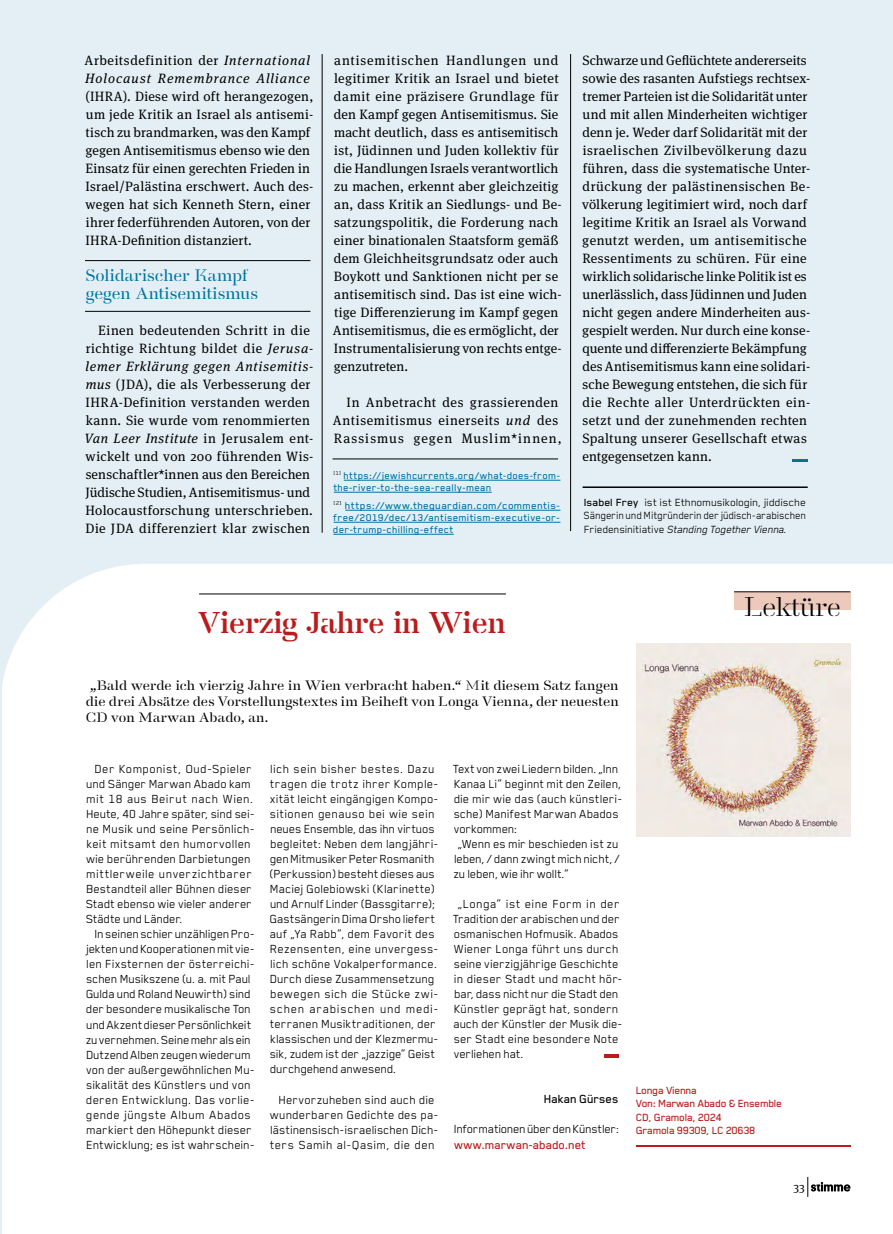
<style>
.page{position:relative;width:893px;height:1234px;background:#fff}
.page>*{position:absolute;margin:0;border:0;box-sizing:border-box;transform-origin:0 0}
.t1{font:700 30px "A Danmark";letter-spacing:-.01em;color:#b81d1c}
.t2{font:27px "A Danmark";color:#000}
.t3{font:500 16.5px/18px "A Danmark";letter-spacing:.01em;color:#0073a3}
.t4{font:13.5px/18px "Meta Serif Pro";letter-spacing:.02em;color:#000}
.t5{font:13.5px/15px "Blender Pro";color:#000}
.t6{font:500 13.5px/15.9px "A Danmark";letter-spacing:.015em;color:#000;text-align:justify}
.t7{font:13.5px/18px "Meta Serif Pro";letter-spacing:.05em;color:#000}
.t8{font:italic 13.5px/18px "Meta Serif Pro";letter-spacing:.07em;color:#000}
.t9{font:13.5px "Blender Pro";letter-spacing:-.02em;color:#000}
.t10{font:500 13.5px "Blender Pro";letter-spacing:-.005em;color:#b81d1c}
.t11{font:500 13.5px "Blender Pro";letter-spacing:-.01em;color:#000}
.t12{font:12px/13.5px "Blender Pro";letter-spacing:-.01em;color:#000;text-align:justify}
.t13{font:500 12px/13.5px "Blender Pro";letter-spacing:-.025em;color:#b81d1c}
.t14{font:12px "Meta Serif Pro";color:#000}
.t15{font:500 11.25px/12px "Blender Pro";letter-spacing:.025em;color:#0073a3;text-align:justify;scale:1.04 1}
.t16{font:500 11.25px/12px "Blender Pro";letter-spacing:.025em;color:#0073a3}
.s1{font-style:normal}
.s2{font-style:italic}
.s3{font-weight:500}
.s4{font-weight:400}
</style>
<div class="page">
<div style="left:0;top:0;width:893px;height:1191px;background:#e4eff5"></div>
<div style="left:1px;top:564px;width:892px;height:669px;background:#fff"></div>
<hr style="left:0;top:0;width:1px;height:1233px;background:#e4eff5">
<svg style="left:807px;top:1176px;width:43px;height:20px"></svg>
<div style="left:734px;top:592px;width:116px;height:17px;background:#edc9bb"></div>
<hr style="left:734px;top:591px;width:116px;height:1px;background:#000">
<hr style="left:605px;top:1054px;width:14px;height:3px;background:#b81d1c">
<hr style="left:636px;top:1145px;width:214px;height:1px;background:#b81d1c">
<img style="left:636px;top:643px;width:214px;height:193px">
<hr style="left:199px;top:593px;width:307px;height:1px;background:#000">
<hr style="left:570px;top:54px;width:1px;height:477px;background:#000">
<hr style="left:322px;top:54px;width:1px;height:478px;background:#000">
<hr style="left:583px;top:486px;width:225px;height:2px;background:#000">
<svg style="left:793px;top:459px;width:15px;height:2px"></svg>
<hr style="left:333px;top:458px;width:225px;height:1px;background:#000">
<hr style="left:344px;top:480px;width:216px;height:1px;background:#0073a3">
<hr style="left:334px;top:492px;width:158px;height:1px;background:#0073a3">
<hr style="left:345px;top:510px;width:215px;height:1px;background:#0073a3">
<hr style="left:334px;top:522px;width:226px;height:1px;background:#0073a3">
<hr style="left:333px;top:534px;width:121px;height:1px;background:#0073a3">
<hr style="left:85px;top:311px;width:225px;height:1px;background:#000">
<hr style="left:85px;top:260px;width:225px;height:1px;background:#000">
<p class="t8" style="left:84px;top:50px;width:227px"><span class="s1">Arbeitsdefinition der</span> International<br>Holocaust Remembrance Alliance</p>
<p class="t4" style="left:85px;top:86px;width:230px">(IHRA). Diese wird oft herangezogen, um jede Kritik an Israel als antisemi&shy;tisch zu brandmarken, was den Kampf gegen Antisemitismus ebenso wie den Einsatz für einen gerechten Frieden in Israel/Palästina erschwert. Auch des&shy;wegen hat sich Kenneth Stern, einer ihrer federführenden Autoren, von der IHRA-Definition distanziert.</p>
<p class="t3" style="left:85px;top:266px;width:174px">Solidarischer Kampf gegen Antisemitismus</p>
<p class="t4" style="left:85px;top:320px;width:230px;text-indent:14px">Einen bedeutenden Schritt in die richtige Richtung bildet die <span class="s2">Jerusa&shy;lemer Erklärung gegen Antisemitis&shy;mus</span> (JDA), die als Verbesserung der IHRA-Definition verstanden werden kann. Sie wurde vom renommierten <span class="s2">Van Leer Institute</span> in Jerusalem ent&shy;wickelt und von 200 führenden Wis&shy;senschaftler*innen aus den Bereichen Jüdische Studien, Antisemitismus- und Holocaustforschung unterschrieben.<br>Die JDA differenziert klar zwischen</p>
<p class="t4" style="left:333px;top:50px;width:230px">antisemitischen Handlungen und legitimer Kritik an Israel und bietet damit eine präzisere Grundlage für den Kampf gegen Antisemitismus. Sie macht deutlich, dass es antisemitisch ist, Jüdinnen und Juden kollektiv für die Handlungen Israels verantwortlich zu machen, erkennt aber gleichzeitig an, dass Kritik an Siedlungs- und Be&shy;satzungspolitik, die Forderung nach einer binationalen Staatsform gemäß dem Gleichheitsgrundsatz oder auch Boykott und Sanktionen nicht per se antisemitisch sind. Das ist eine wich&shy;tige Differenzierung im Kampf gegen Antisemitismus, die es ermöglicht, der Instrumentalisierung von rechts entge&shy;genzutreten.</p>
<p class="t7" style="left:333px;top:392px;width:230px;text-indent:14px">In Anbetracht des grassierenden<br>Antisemitismus einerseits <span class="s2">und</span> des<br>Rassismus gegen Muslim*innen,</p>
<p class="t16" style="left:334px;top:469px;width:228px"><sup>[1]</sup> https://jewishcurrents.org/what-does-from&shy;the-river-to-the-sea-really-mean</p>
<p class="t15" style="left:333px;top:499px;width:220px"><sup>[2]</sup> https://www.theguardian.com/commentis&shy;free/2019/dec/13/antisemitism-executive-or&shy;der-trump-chilling-effect</p>
<p class="t4" style="left:582px;top:50px;width:230px">Schwarze und Geflüchtete andererseits sowie des rasanten Aufstiegs rechtsex&shy;tremer Parteien ist die Solidarität unter und mit allen Minderheiten wichtiger denn je. Weder darf Solidarität mit der israelischen Zivilbevölkerung dazu führen, dass die systematische Unter&shy;drückung der palästinensischen Be&shy;völkerung legitimiert wird, noch darf legitime Kritik an Israel als Vorwand genutzt werden, um antisemitische Ressentiments zu schüren. Für eine wirklich solidarische linke Politik ist es unerlässlich, dass Jüdinnen und Juden nicht gegen andere Minderheiten aus&shy;gespielt werden. Nur durch eine konse&shy;quente und differenzierte Bekämpfung des Antisemitismus kann eine solidari&shy;sche Bewegung entstehen, die sich für die Rechte aller Unterdrückten ein&shy;setzt und der zunehmenden rechten Spaltung unserer Gesellschaft etwas entgegensetzen kann.</p>
<p class="t12" style="left:584px;top:495px;width:224px"><span class="s3">Isabel Frey</span> ist ist Ethnomusikologin, jiddische Sängerin und Mitgründerin der jüdisch-arabischen Friedensinitiative <span class="s2">Standing Together Vienna</span>.</p>
<h1 class="t1" style="left:198px;top:605px;width:309px">Vierzig Jahre in Wien</h1>
<h2 class="t2" style="left:744px;top:591px;width:99px">Lektüre</h2>
<p class="t6" style="left:86px;top:677px;width:534px">„Bald werde ich vierzig Jahre in Wien verbracht haben.“ <span class="s4">M</span>it diesem Satz fangen die drei Absätze des Vorstellungstextes im Beiheft von Longa Vienna, der neuesten CD von Marwan Abado, an.</p>
<p class="t5" style="left:86px;top:761px;width:170px;text-indent:9px">Der Komponist, Oud-Spieler und Sänger Marwan Abado kam mit 18 aus Beirut nach Wien.<br>Heute, 40 Jahre später, sind sei&shy;ne Musik und seine Persönlich&shy;keit mitsamt den humorvollen wie berührenden Darbietungen mittlerweile unverzichtbarer<br>Bestandteil aller Bühnen dieser<br>Stadt ebenso wie vieler anderer<br>Städte und Länder.</p>
<p class="t5" style="left:86px;top:926px;width:170px;text-indent:9px">In seinen schier unzähligen Pro&shy;jekten und Kooperationen mit vie&shy;len Fixsternen der österreichi&shy;schen Musikszene (u. a. mit Paul<br>Gulda und Roland Neuwirth) sind der besondere musikalische Ton und Akzent dieser Persönlichkeit zu vernehmen. Seine mehr als ein<br>Dutzend Alben zeugen wiederum von der außergewöhnlichen Mu&shy;sikalität des Künstlers und von deren Entwicklung. Das vorlie&shy;gende jüngste Album Abados markiert den Höhepunkt dieser<br>Entwicklung; es ist wahrschein-</p>
<p class="t5" style="left:270px;top:761px;width:171px">lich sein bisher bestes. Dazu tragen die trotz ihrer Komple&shy;xität leicht eingängigen Kompo&shy;sitionen genauso bei wie sein neues Ensemble, das ihn virtuos begleitet: Neben dem langjähri&shy;gen Mitmusiker Peter Rosmanith (Perkussion) besteht dieses aus<br>Maciej Golebiowski (Klarinette) und Arnulf Linder (Bassgitarre);<br>Gastsängerin Dima Orsho liefert auf „Ya Rabb“, dem Favorit des<br>Rezensenten, eine unvergess&shy;lich schöne Vokalperformance.<br>Durch diese Zusammensetzung bewegen sich die Stücke zwi&shy;schen arabischen und medi&shy;terranen Musiktraditionen, der klassischen und der Klezmermu&shy;sik, zudem ist der „jazzige“ Geist durchgehend anwesend.</p>
<p class="t5" style="left:270px;top:1091px;width:170px;text-align:center">Hervorzuheben sind auch die wunderbaren Gedichte des pa&shy;lästinensisch-israelischen Dich&shy;ters Samih al-Qasim, die den</p>
<p class="t5" style="left:453px;top:761px;width:171px">Text von zwei Liedern bilden. „Inn<br>Kanaa Li“ beginnt mit den Zeilen, die mir wie das (auch künstleri&shy;sche) Manifest Marwan Abados vorkommen:<br>„Wenn es mir beschieden ist zu leben, / dann zwingt mich nicht, / zu leben, wie ihr wollt.“</p>
<p class="t5" style="left:453px;top:896px;width:171px;text-indent:5px">„Longa“ ist eine Form in der<br>Tradition der arabischen und der osmanischen Hofmusik. Abados<br>Wiener Longa führt uns durch seine vierzigjährige Geschichte in dieser Stadt und macht hör&shy;bar, dass nicht nur die Stadt den<br>Künstler geprägt hat, sondern auch der Künstler der Musik die&shy;ser Stadt eine besondere Note verliehen hat.</p>
<p class="t11" style="left:544px;top:1091px;width:76px">Hakan Gürses</p>
<p class="t9" style="left:454px;top:1121px;width:167px">Informationen über den Künstler:</p>
<p class="t10" style="left:454px;top:1136px;width:133px">www.marwan-abado.net</p>
<p class="t13" style="left:636px;top:1082px;width:148px">Longa Vienna<br>Von: Marwan Abado &amp; Ensemble<br>CD, Gramola, 2024<br>Gramola 99309, LC 20638</p>
<p class="t14" style="left:793px;top:1177px;width:13px">33</p>
</div>
